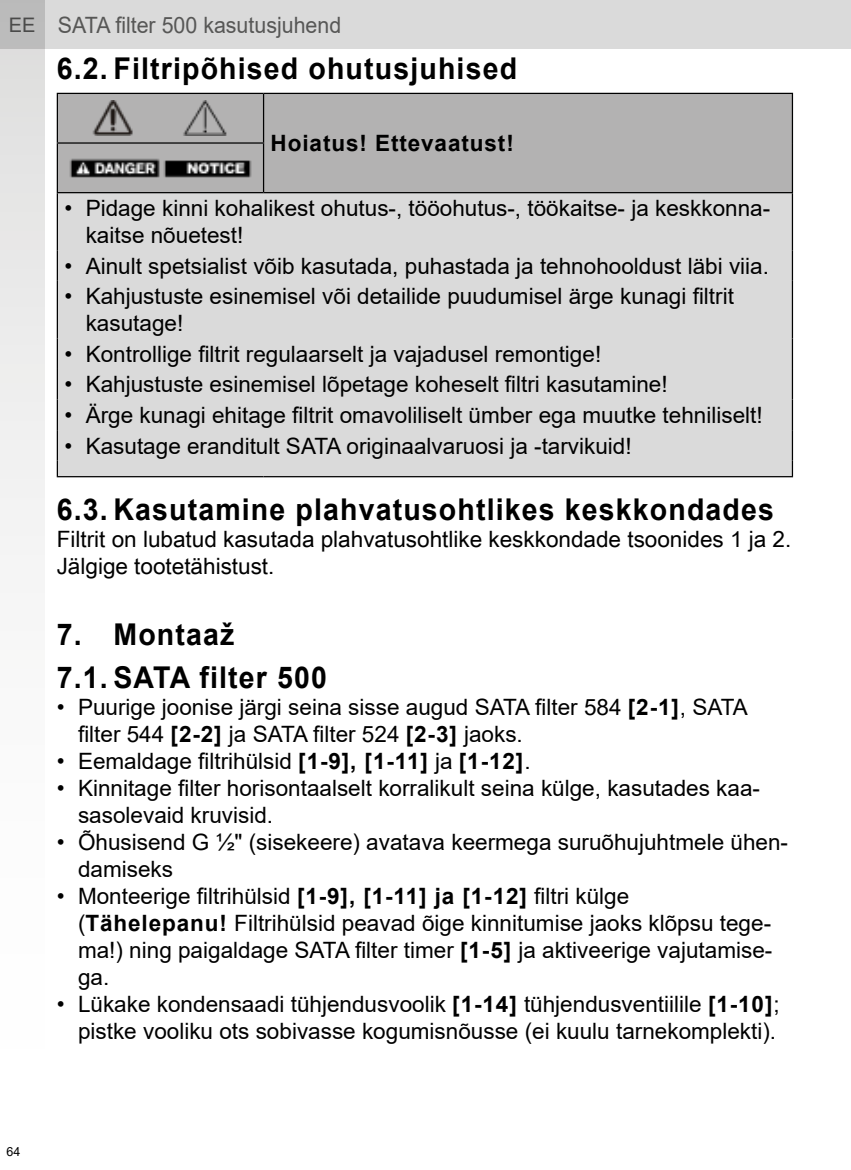
<style>
.page{position:relative;width:851px;height:1170px;background:#fff}
.page>*{position:absolute;margin:0;border:0;box-sizing:border-box;transform-origin:0 0}
.t1{font:700 30px/43px "Arial";letter-spacing:.04em;color:#000;scale:.95 1}
.t2{font:22.5px/27px "Arial";color:#000}
.t3{font:22.5px/27px "Arial Unicode MS";color:#000}
.t4{font:22.5px "Arial";color:#575756;scale:.95 1}
.t5{font:700 22.5px "Arial";letter-spacing:.04em;color:#000}
.t6{font:12.5px "Arial";color:#000}
.s1{font-size:20px}
.s2{font-weight:700}
</style>
<div class="page">
<div style="left:0;top:0;width:850px;height:49px;background:#dadada"></div>
<svg style="left:0;top:0;width:44px;height:555px"></svg>
<div style="left:58px;top:94px;width:733px;height:98px;background:#b3b2b2"></div>
<div style="left:58px;top:193px;width:733px;height:283px;background:#dadada"></div>
<hr style="left:57px;top:193px;width:1px;height:57px;background:#000">
<hr style="left:791px;top:193px;width:2px;height:57px;background:#000">
<hr style="left:57px;top:250px;width:1px;height:31px;background:#000">
<hr style="left:791px;top:250px;width:2px;height:31px;background:#000">
<hr style="left:57px;top:281px;width:1px;height:57px;background:#000">
<hr style="left:791px;top:281px;width:2px;height:57px;background:#000">
<hr style="left:57px;top:338px;width:1px;height:31px;background:#000">
<hr style="left:791px;top:338px;width:2px;height:31px;background:#000">
<hr style="left:57px;top:369px;width:1px;height:30px;background:#000">
<hr style="left:791px;top:369px;width:2px;height:30px;background:#000">
<hr style="left:57px;top:399px;width:1px;height:31px;background:#000">
<hr style="left:791px;top:399px;width:2px;height:31px;background:#000">
<hr style="left:57px;top:93px;width:206px;height:1px;background:#000">
<hr style="left:57px;top:94px;width:1px;height:48px;background:#000">
<hr style="left:263px;top:93px;width:530px;height:1px;background:#000">
<hr style="left:263px;top:94px;width:1px;height:48px;background:#000">
<hr style="left:791px;top:94px;width:2px;height:49px;background:#000">
<hr style="left:57px;top:142px;width:207px;height:2px;background:#000">
<hr style="left:57px;top:144px;width:1px;height:48px;background:#000">
<hr style="left:263px;top:144px;width:1px;height:48px;background:#000">
<hr style="left:791px;top:143px;width:2px;height:49px;background:#000">
<hr style="left:57px;top:192px;width:206px;height:1px;background:#000">
<hr style="left:263px;top:192px;width:530px;height:1px;background:#000">
<hr style="left:57px;top:430px;width:1px;height:30px;background:#000">
<hr style="left:791px;top:430px;width:2px;height:30px;background:#000">
<svg style="left:57px;top:460px;width:1px;height:16px"></svg>
<svg style="left:791px;top:460px;width:2px;height:16px"></svg>
<hr style="left:57px;top:476px;width:206px;height:1px;background:#000">
<hr style="left:263px;top:476px;width:530px;height:1px;background:#000">
<img style="left:68px;top:100px;width:184px;height:36px">
<img style="left:68px;top:150px;width:184px;height:35px">
<p class="t4" style="left:9px;top:9px;width:351px"><span class="s1">EE</span> SATA filter 500 kasutusjuhend</p>
<h1 class="t1" style="left:57px;top:47px;width:486px">6.2. Filtripõhised ohutusjuhised</h1>
<p class="t5" style="left:270px;top:127px;width:245px">Hoiatus! Ettevaatust!</p>
<p class="t2" style="left:86px;top:194px;width:686px;text-indent:-21px">• Pidage kinni kohalikest ohutus-, tööohutus-, töökaitse- ja keskkonna&shy;kaitse nõuetest!</p>
<p class="t2" style="left:64px;top:252px;width:706px">• Ainult spetsialist võib kasutada, puhastada ja tehnohooldust läbi viia.</p>
<p class="t2" style="left:86px;top:283px;width:649px;text-indent:-21px">• Kahjustuste esinemisel või detailide puudumisel ärge kunagi filtrit kasutage!</p>
<p class="t2" style="left:64px;top:340px;width:538px">• Kontrollige filtrit regulaarselt ja vajadusel remontige!</p>
<p class="t2" style="left:64px;top:371px;width:604px">• Kahjustuste esinemisel lõpetage koheselt filtri kasutamine!</p>
<p class="t2" style="left:64px;top:401px;width:699px">• Ärge kunagi ehitage filtrit omavoliliselt ümber ega muutke tehniliselt!</p>
<p class="t2" style="left:64px;top:432px;width:568px">• Kasutage eranditult SATA originaalvaruosi ja -tarvikuid!</p>
<h1 class="t1" style="left:57px;top:488px;width:756px">6.3. Kasutamine plahvatusohtlikes keskkondades</h1>
<p class="t3" style="left:57px;top:525px;width:736px">Filtrit on lubatud kasutada plahvatusohtlike keskkondade tsoonides 1 ja 2.<br>Jälgige tootetähistust.</p>
<h1 class="t1" style="left:57px;top:613px;width:286px">7. Montaaž<br>7.1. SATA filter 500</h1>
<p class="t2" style="left:78px;top:693px;width:671px;text-indent:-21px">• Puurige joonise järgi seina sisse augud SATA filter 584 <span class="s2">[2-1]</span>, SATA filter 544 <span class="s2">[2-2]</span> ja SATA filter 524 <span class="s2">[2-3]</span> jaoks.</p>
<p class="t2" style="left:57px;top:747px;width:475px">• Eemaldage filtrihülsid <span class="s2">[1-9], [1-11]</span> ja <span class="s2">[1-12]</span>.</p>
<p class="t2" style="left:78px;top:774px;width:683px;text-indent:-21px">• Kinnitage filter horisontaalselt korralikult seina külge, kasutades kaa&shy;sasolevaid kruvisid.</p>
<p class="t2" style="left:78px;top:828px;width:711px;text-indent:-21px">• Õhusisend G ½" (sisekeere) avatava keermega suruõhujuhtmele ühen&shy;damiseks</p>
<p class="t2" style="left:78px;top:882px;width:695px;text-indent:-21px">• Monteerige filtrihülsid <span class="s2">[1-9], [1-11] ja [1-12]</span> filtri külge (<span class="s2">Tähelepanu!</span> Filtrihülsid peavad õige kinnitumise jaoks klõpsu tege&shy;ma!) ning paigaldage SATA filter timer <span class="s2">[1-5]</span> ja aktiveerige vajutamise&shy;ga.</p>
<p class="t2" style="left:57px;top:990px;width:724px;text-align:right">• Lükake kondensaadi tühjendusvoolik <span class="s2">[1-14]</span> tühjendusventiilile <span class="s2">[1-10]</span>; pistke vooliku ots sobivasse kogumisnõusse (ei kuulu tarnekomplekti).</p>
<p class="t6" style="left:6px;top:1143px;width:15px">64</p>
</div>
